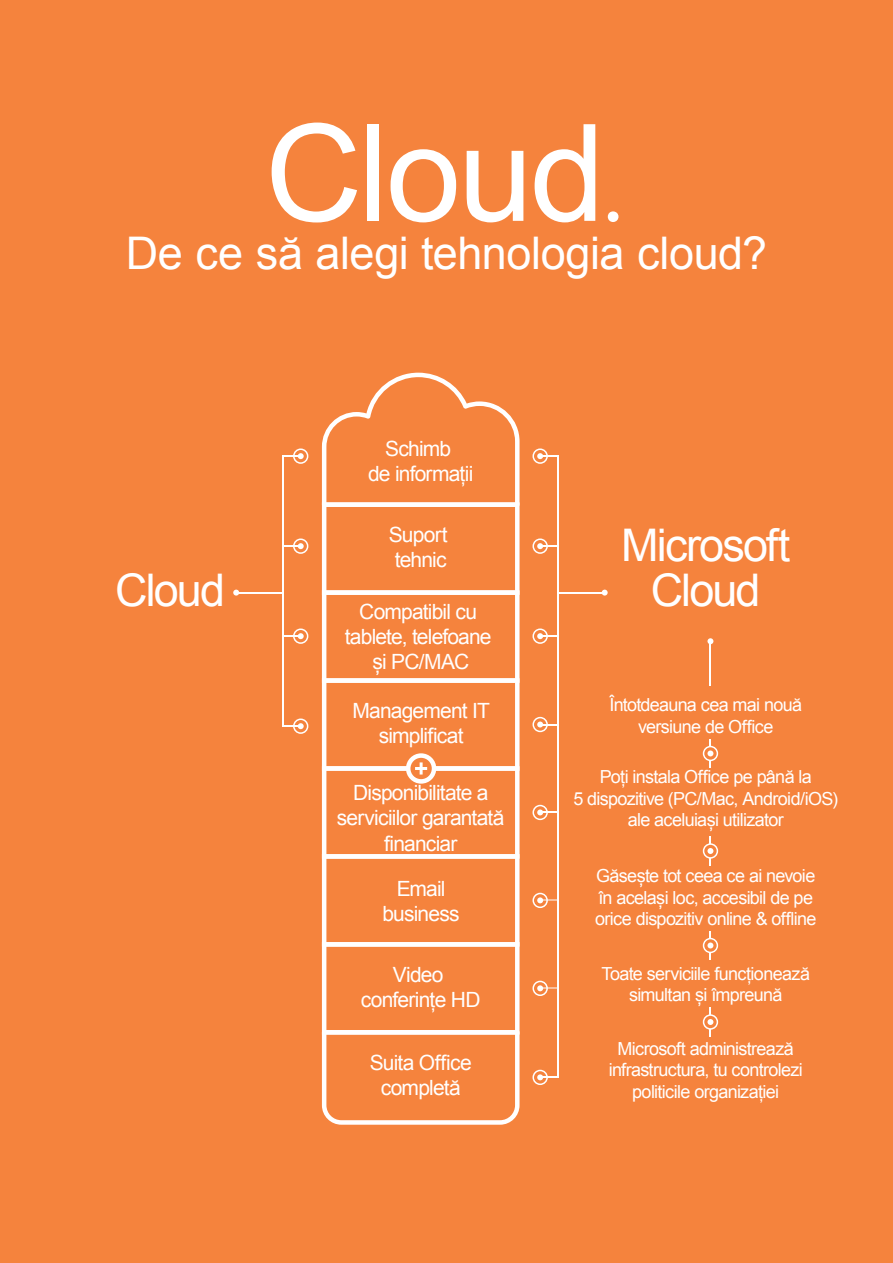
<style>
.page{position:relative;width:893px;height:1263px;background:#f5833d}
.page>*{position:absolute;margin:0;border:0;box-sizing:border-box;transform-origin:0 0}
.t1{font:135px "Arial";letter-spacing:-.025em;color:#fff}
.t2{font:45px "Arial";letter-spacing:-.015em;color:#fff}
.t3{font:45px "Arial";letter-spacing:-.04em;color:#fff}
.t4{font:21px/25.2px "Arial";letter-spacing:-.04em;color:#fff;text-align:center}
.t5{font:18px/21.6px "Arial";letter-spacing:-.035em;color:#fff;text-align:center}
.s1{font-family:"Segoe UI";font-weight:300}
</style>
<div class="page">
<div style="left:293px;top:448px;width:15px;height:16px;border:2px solid #fff;border-radius:50%"></div>
<div style="left:293px;top:538px;width:15px;height:16px;border:2px solid #fff;border-radius:50%"></div>
<svg style="left:233px;top:590px;width:6px;height:6px"></svg>
<div style="left:293px;top:628px;width:15px;height:16px;border:2px solid #fff;border-radius:50%"></div>
<svg style="left:284px;top:543px;width:20px;height:6px"></svg>
<svg style="left:284px;top:453px;width:20px;height:6px"></svg>
<svg style="left:284px;top:633px;width:20px;height:6px"></svg>
<hr style="left:282px;top:455px;width:2px;height:272px;background:#fff">
<div style="left:293px;top:718px;width:15px;height:16px;border:2px solid #fff;border-radius:50%"></div>
<svg style="left:284px;top:723px;width:20px;height:6px"></svg>
<hr style="left:236px;top:592px;width:48px;height:1px;background:#fff">
<div style="left:532px;top:448px;width:16px;height:16px;border:2px solid #fff;border-radius:50%"></div>
<svg style="left:537px;top:453px;width:20px;height:6px"></svg>
<div style="left:532px;top:538px;width:16px;height:16px;border:2px solid #fff;border-radius:50%"></div>
<svg style="left:602px;top:590px;width:6px;height:6px"></svg>
<div style="left:532px;top:628px;width:16px;height:16px;border:2px solid #fff;border-radius:50%"></div>
<svg style="left:537px;top:543px;width:20px;height:6px"></svg>
<svg style="left:537px;top:633px;width:20px;height:6px"></svg>
<svg style="left:703px;top:739px;width:15px;height:29px"></svg>
<svg style="left:703px;top:837px;width:15px;height:28px"></svg>
<svg style="left:703px;top:931px;width:15px;height:29px"></svg>
<div style="left:703px;top:1014px;width:15px;height:16px;border:2px solid #fff;border-radius:50%"></div>
<svg style="left:707px;top:1008px;width:6px;height:28px"></svg>
<div style="left:532px;top:717px;width:16px;height:15px;border:2px solid #fff;border-radius:50%"></div>
<svg style="left:537px;top:721px;width:20px;height:6px"></svg>
<div style="left:532px;top:805px;width:16px;height:15px;border:2px solid #fff;border-radius:50%"></div>
<svg style="left:537px;top:809px;width:20px;height:6px"></svg>
<div style="left:532px;top:893px;width:16px;height:15px;border:2px solid #fff;border-radius:50%"></div>
<svg style="left:537px;top:897px;width:20px;height:6px"></svg>
<div style="left:532px;top:981px;width:16px;height:15px;border:2px solid #fff;border-radius:50%"></div>
<svg style="left:537px;top:985px;width:20px;height:6px"></svg>
<div style="left:532px;top:1070px;width:16px;height:15px;border:2px solid #fff;border-radius:50%"></div>
<svg style="left:537px;top:1074px;width:20px;height:6px"></svg>
<hr style="left:557px;top:592px;width:48px;height:1px;background:#fff">
<svg style="left:707px;top:638px;width:6px;height:6px"></svg>
<hr style="left:710px;top:641px;width:1px;height:45px;background:#fff">
<hr style="left:557px;top:455px;width:1px;height:623px;background:#fff">
<svg style="left:322px;top:373px;width:198px;height:752px"></svg>
<h1 class="t1" style="left:265px;top:85px;width:365px">Cloud<span class="s1">.</span></h1>
<h2 class="t2" style="left:126px;top:224px;width:643px">De ce să alegi tehnologia cloud?</h2>
<p class="t4" style="left:368px;top:436px;width:107px">Schimb<br>de informații</p>
<p class="t4" style="left:389px;top:522px;width:60px;text-align:left">Suport tehnic</p>
<p class="t4" style="left:345px;top:599px;width:148px">Compatibil cu tablete, telefoane și PC/MAC</p>
<p class="t4" style="left:352px;top:698px;width:139px">Management IT simplificat</p>
<p class="t4" style="left:337px;top:780px;width:169px">Disponibilitate a serviciilor garantată financiar</p>
<p class="t4" style="left:382px;top:876px;width:79px">Email business</p>
<h2 class="t3" style="left:621px;top:516px;width:171px">Microsoft</h2>
<h2 class="t2" style="left:115px;top:561px;width:111px">Cloud</h2>
<h2 class="t2" style="left:651px;top:561px;width:111px">Cloud</h2>
<p class="t5" style="left:609px;top:694px;width:194px">Întotdeauna cea mai nouă versiune de Office</p>
<p class="t5" style="left:573px;top:766px;width:266px">Poți instala Office pe până la<br>5 dispozitive (PC/Mac, Android/iOS) ale aceluiași utilizator</p>
<p class="t5" style="left:595px;top:865px;width:223px;text-align:left">Găsește tot ceea ce ai nevoie în același loc, accesibil de pe orice dispozitiv online &amp; offline</p>
<p class="t5" style="left:601px;top:963px;width:210px">Toate serviciile funcționează simultan și împreună</p>
<p class="t5" style="left:609px;top:1038px;width:195px">Microsoft administrează infrastructura, tu controlezi politicile organizației</p>
<p class="t4" style="left:361px;top:962px;width:121px">Video conferințe HD</p>
<p class="t4" style="left:370px;top:1050px;width:103px">Suita Office completă</p>
</div>
